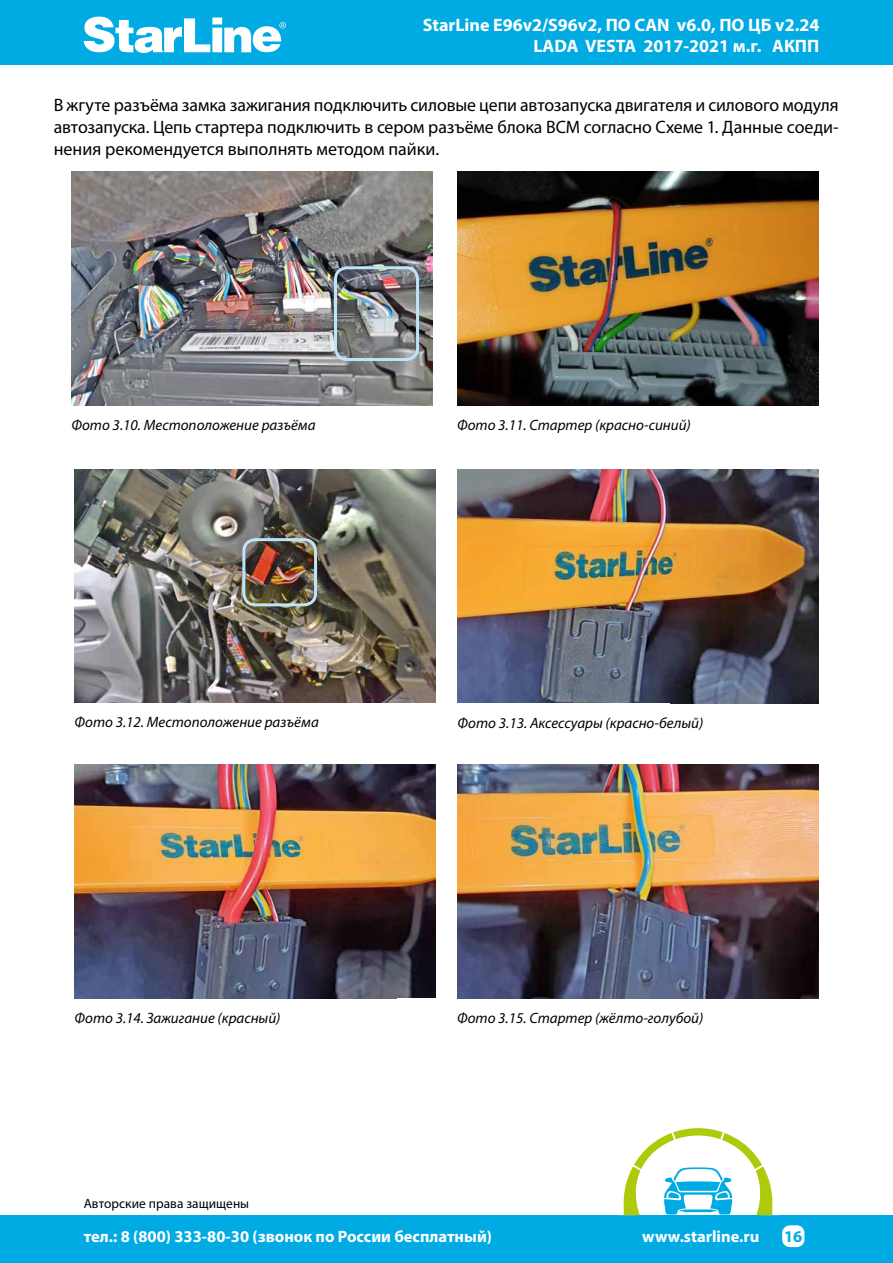
<style>
.page{position:relative;width:893px;height:1263px;background:#fff}
.page>*{position:absolute;margin:0;border:0;box-sizing:border-box;transform-origin:0 0}
.t1{font:18px/21.6px "Myriad Pro";color:#000;text-align:justify}
.t2{font:700 18px/21.6px "Myriad Pro";color:#fff;text-align:right}
.t3{font:700 16.5px "Myriad Pro";color:#fff}
.t4{font:700 16.5px "Myriad Pro";color:#00abe4}
.t5{font:italic 15px "Myriad Pro";color:#000}
.t6{font:13.5px "Myriad Pro";color:#000}
</style>
<div class="page">
<div style="left:0;top:0;width:893px;height:65px;background:#00abe4"></div>
<svg style="left:84px;top:17px;width:202px;height:36px"></svg>
<div style="left:0;top:1215px;width:893px;height:48px;background:#00abe4"></div>
<div style="left:782px;top:1225px;width:22px;height:22px;background:#fff;border-radius:8px"></div>
<svg style="left:623px;top:1128px;width:150px;height:87px"></svg>
<img style="left:457px;top:171px;width:362px;height:234px">
<img style="left:71px;top:171px;width:362px;height:234px">
<div style="left:334px;top:266px;width:85px;height:95px;border:3px solid #bce4fa;border-radius:12px"></div>
<img style="left:75px;top:469px;width:361px;height:234px">
<div style="left:242px;top:538px;width:75px;height:68px;border:3px solid #bce4fa;border-radius:12px"></div>
<img style="left:457px;top:469px;width:362px;height:234px">
<img style="left:75px;top:765px;width:361px;height:233px">
<img style="left:457px;top:765px;width:362px;height:233px">
<p class="t2" style="left:423px;top:13px;width:398px">StarLine E96v2/S96v2, ПО CAN v6.0, ПО ЦБ v2.24<br>LADA VESTA 2017-2021 м.г. АКПП</p>
<p class="t1" style="left:54px;top:94px;width:786px">В жгуте разъёма замка зажигания подключить силовые цепи автозапуска двигателя и силового модуля автозапуска. Цепь стартера подключить в сером разъёме блока ВСМ согласно Схеме 1. Данные соеди&shy;нения рекомендуется выполнять методом пайки.</p>
<p class="t5" style="left:71px;top:416px;width:246px">Фото 3.10. Местоположение разъёма</p>
<p class="t5" style="left:457px;top:415px;width:235px">Фото 3.11. Стартер (красно-синий)</p>
<p class="t5" style="left:75px;top:713px;width:246px">Фото 3.12. Местоположение разъёма</p>
<p class="t5" style="left:458px;top:714px;width:247px">Фото 3.13. Аксессуары (красно-белый)</p>
<p class="t5" style="left:75px;top:1008px;width:208px">Фото 3.14. Зажигание (красный)</p>
<p class="t5" style="left:457px;top:1009px;width:248px">Фото 3.15. Стартер (жёлто-голубой)</p>
<p class="t6" style="left:84px;top:1195px;width:167px">Авторские права защищены</p>
<p class="t3" style="left:84px;top:1226px;width:410px">тел.: 8 (800) 333-80-30 (звонок по России бесплатный)</p>
<p class="t3" style="left:642px;top:1226px;width:119px">www.starline.ru</p>
<p class="t4" style="left:784px;top:1225px;width:20px">16</p>
</div>
